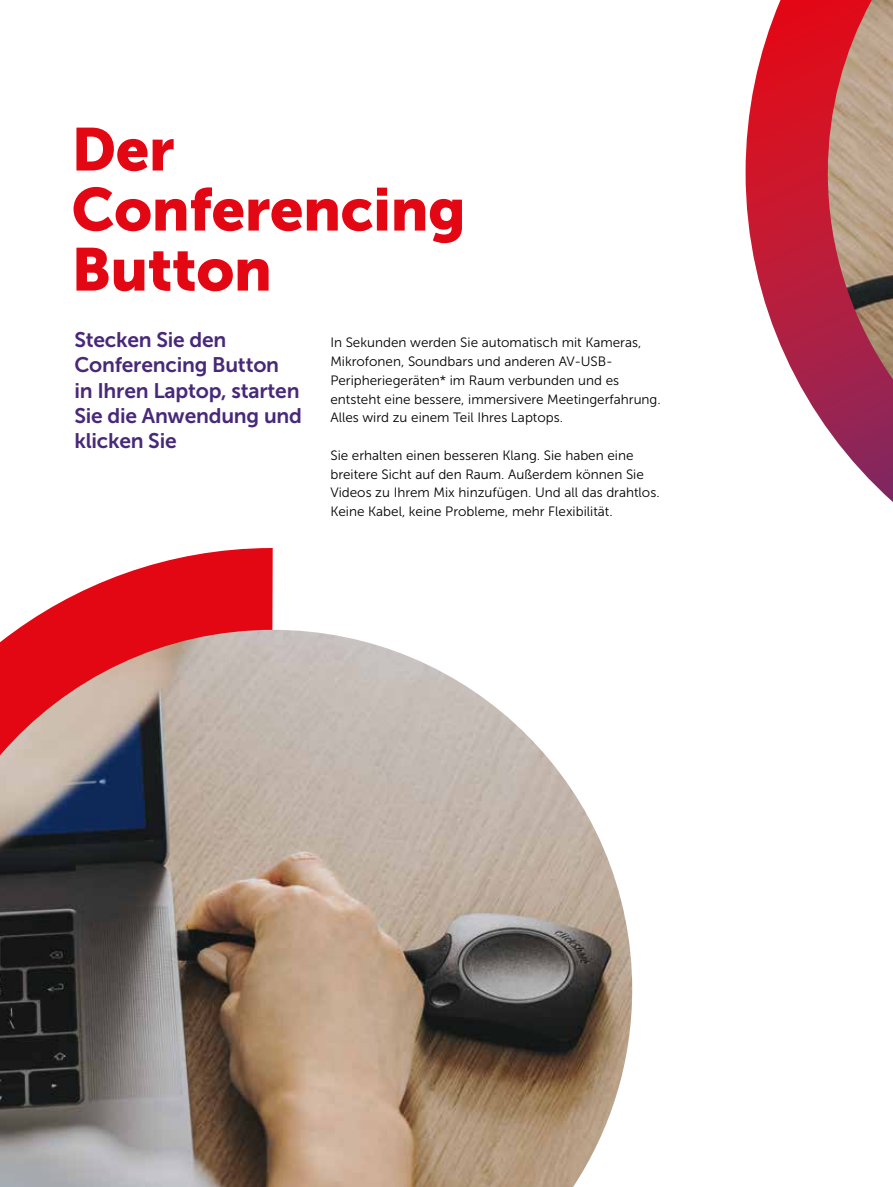
<style>
.page{position:relative;width:893px;height:1187px;background:#fff}
.page>*{position:absolute;margin:0;border:0;box-sizing:border-box;transform-origin:0 0}
.t1{font:60px/60px "Museo Sans 900";letter-spacing:-.01em;color:#e30613}
.t2{font:21px/25.2px "Museo Sans 700";letter-spacing:-.01em;color:#482878}
.t3{font:13.5px/18.8px "Museo Sans 300";color:#000}
</style>
<div class="page">
<svg style="left:18px;top:548px;width:255px;height:81px"></svg>
<img style="left:0;top:629px;width:632px;height:557px">
<svg style="left:746px;top:0;width:147px;height:502px"></svg>
<img style="left:828px;top:0;width:65px;height:379px">
<h1 class="t1" style="left:71px;top:119px;width:396px">Der<br>Conferencing<br>Button</h1>
<h2 class="t2" style="left:74px;top:327px;width:229px">Stecken Sie den<br>Conferencing Button in Ihren Laptop, starten<br>Sie die Anwendung und klicken Sie</h2>
<p class="t3" style="left:330px;top:333px;width:332px">In Sekunden werden Sie automatisch mit Kameras, Mikrofonen, Soundbars und anderen AV-USB-Peripheriegeräten* im Raum verbunden und es entsteht eine bessere, immersivere Meetingerfahrung.<br>Alles wird zu einem Teil Ihres Laptops.</p>
<p class="t3" style="left:330px;top:446px;width:331px">Sie erhalten einen besseren Klang. Sie haben eine breitere Sicht auf den Raum. Außerdem können Sie Videos zu Ihrem Mix hinzufügen. Und all das drahtlos.<br>Keine Kabel, keine Probleme, mehr Flexibilität.</p>
</div>
